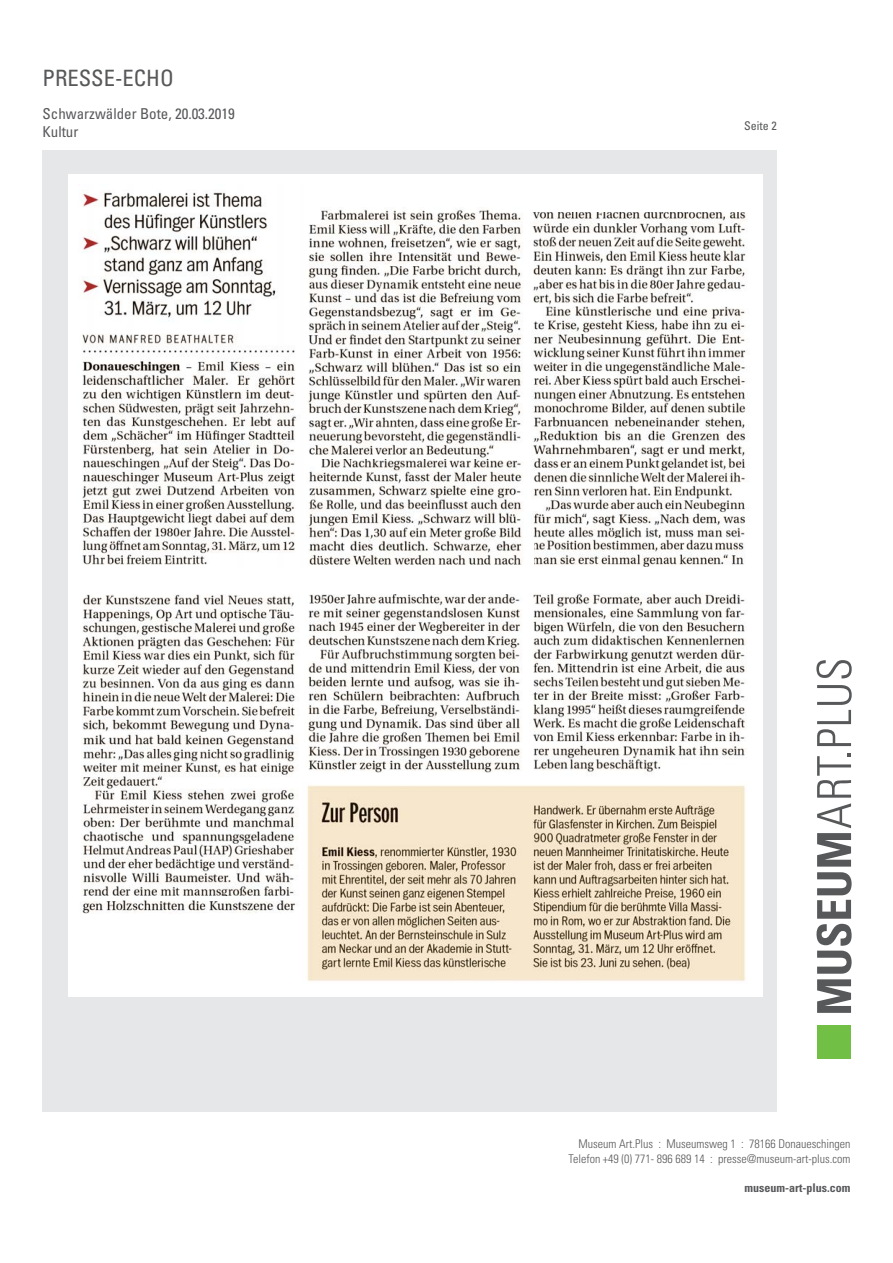
<style>
.page{position:relative;width:893px;height:1263px;background:#fff}
.page>*{position:absolute;margin:0;border:0;box-sizing:border-box;transform-origin:0 0}
.t1{font:condensed 22.5px "Univers";color:#57585a}
.t2{font:condensed 15px/18px "Univers";color:#57585a}
.t3{font:300 condensed 12px/14.4px "Univers";color:#57585a;text-align:right}
.t4{font:700 condensed 12px "Univers";color:#57585a}
.t5{font:condensed 12px "Univers";color:#57585a}
</style>
<div class="page">
<div style="left:43px;top:151px;width:734px;height:961px;background:#e6e7e9"></div>
<svg style="left:816px;top:753px;width:36px;height:260px"></svg>
<svg style="left:817px;top:685px;width:35px;height:61px"></svg>
<svg style="left:816px;top:660px;width:36px;height:19px"></svg>
<div style="left:817px;top:1025px;width:34px;height:34px;background:#71bf44"></div>
<div style="left:68px;top:174px;width:695px;height:823px;background:#fff"></div>
<img style="left:81px;top:191px;width:215px;height:374px">
<img style="left:308px;top:458px;width:215px;height:107px">
<img style="left:533px;top:306px;width:213px;height:232px">
<img style="left:82px;top:594px;width:216px;height:138px">
<img style="left:82px;top:734px;width:216px;height:162px">
<img style="left:308px;top:594px;width:214px;height:178px">
<img style="left:308px;top:207px;width:215px;height:251px">
<img style="left:532px;top:212px;width:214px;height:93px">
<img style="left:534px;top:539px;width:210px;height:28px">
<img style="left:82px;top:900px;width:214px;height:14px">
<img style="left:533px;top:594px;width:214px;height:178px">
<img style="left:307px;top:785px;width:439px;height:197px">
<h1 class="t1" style="left:43px;top:64px;width:133px">PRESSE-ECHO</h1>
<p class="t2" style="left:43px;top:104px;width:194px">Schwarzwälder Bote, 20.03.2019<br>Kultur</p>
<p class="t5" style="left:744px;top:119px;width:34px">Seite 2</p>
<p class="t3" style="left:569px;top:1137px;width:283px">Museum Art.Plus : Museumsweg 1 : 78166 Donaueschingen<br>Telefon +49 (0) 771- 896 689 14 : presse@museum-art-plus.com</p>
<p class="t4" style="left:744px;top:1180px;width:107px">museum-art-plus.com</p>
</div>
